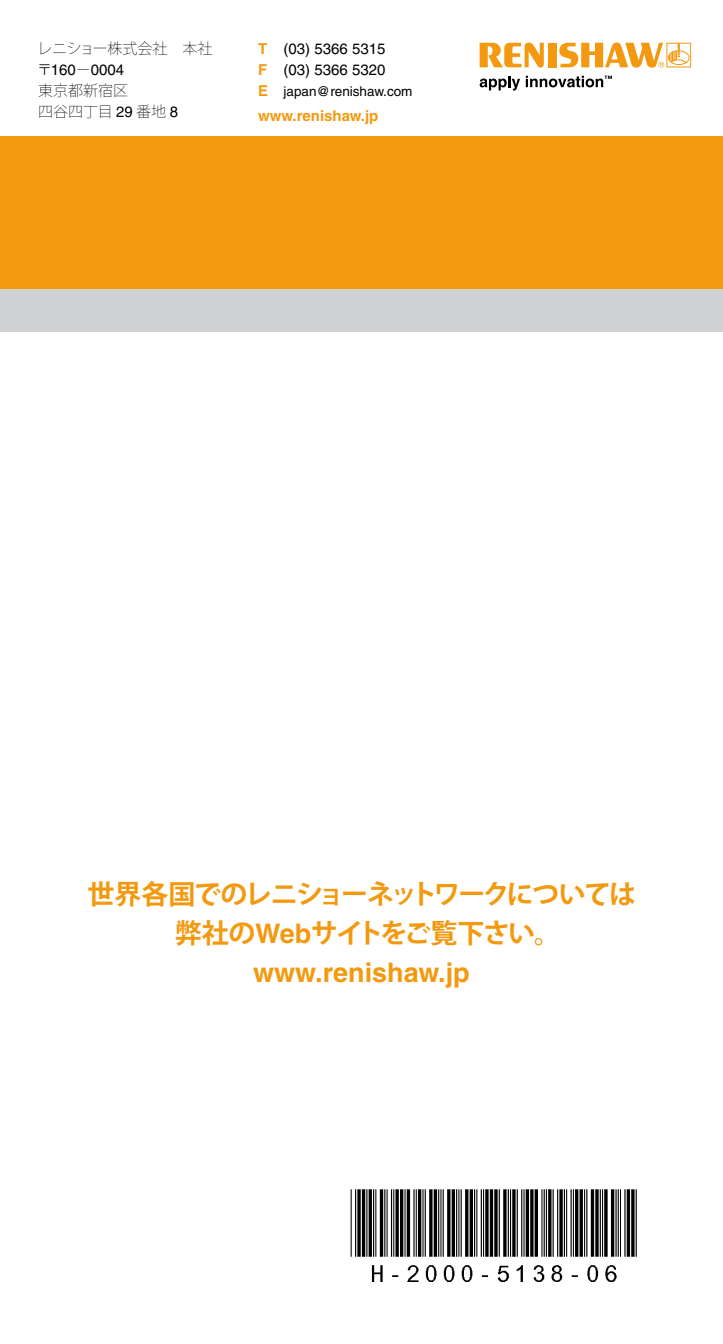
<style>
.page{position:relative;width:723px;height:1344px;background:#fff}
.page>*{position:absolute;margin:0;border:0;box-sizing:border-box;transform-origin:0 0}
.t1{font:96px "MBH16 B";color:#000}
.t2{font:700 27px/39px "Koz Go Std";letter-spacing:-.06em;color:#f39910;text-align:center}
.t3{font:200 15px/21px "Koz Go Std";color:#000}
.t4{font:15px/21px "Helvetica";color:#000}
.t5{font:700 15px "Helvetica";color:#f39910}
.t6{font:13.5px "Helvetica";color:#000}
.s1{font-family:"Helvetica";font-weight:400}
.s2{font-weight:700;color:#f39910}
.s3{font-weight:700;font-size:15px;color:#f39910}
.s4{font-family:"Helvetica"}
</style>
<div class="page">
<div style="left:0;top:136px;width:723px;height:155px;background:#f39910"></div>
<div style="left:0;top:289px;width:723px;height:43px;background:#d0d1d2"></div>
<svg style="left:480px;top:43px;width:64px;height:25px"></svg>
<div style="left:548px;top:43px;width:8px;height:24px;background:#f39910"></div>
<svg style="left:559px;top:43px;width:132px;height:25px"></svg>
<svg style="left:480px;top:76px;width:40px;height:15px"></svg>
<svg style="left:526px;top:76px;width:86px;height:11px"></svg>
<p class="t3" style="left:37px;top:39px;width:177px">レニショー株式会社　本社〒<span class="s1">160</span>－<span class="s1">0004<br></span>東京都新宿区<br>四谷四丁目 <span class="s1">29</span> 番地 <span class="s1">8</span></p>
<p class="t4" style="left:258px;top:38px;width:129px"><span class="s2">T</span> (03) 5366 5315<br><span class="s2">F</span> (03) 5366 5320</p>
<p class="t6" style="left:258px;top:84px;width:156px"><span class="s3">E</span> japan@renishaw.com</p>
<p class="t5" style="left:258px;top:107px;width:122px">www.renishaw.jp</p>
<p class="t2" style="left:88px;top:876px;width:550px">世界各国でのレニショーネットワークについては弊社の<span class="s4">Web</span>サイトをご覧下さい。<span class="s4">www.renishaw.jp</span></p>
<p class="t1" style="left:351px;top:1192px;width:289px">*H-2000-5138-06*</p>
</div>
